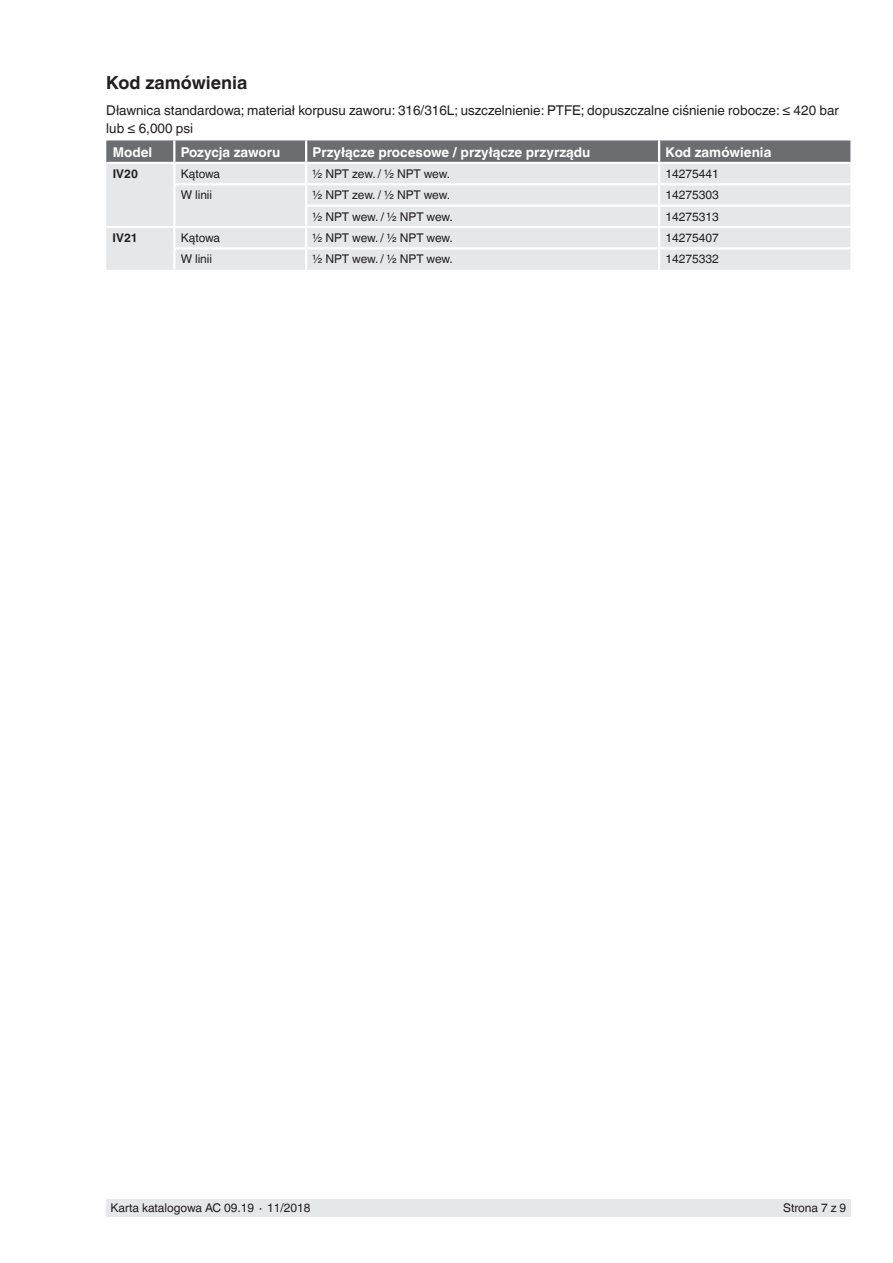
<style>
.page{position:relative;width:893px;height:1263px;background:#fff}
.page>*{position:absolute;margin:0;border:0;box-sizing:border-box;transform-origin:0 0}
.t1{font:700 18px "Helvetica World";color:#231f20}
.t2{font:13.5px/18px "Helvetica World";color:#231f20}
.t3{font:700 13.5px "Helvetica World";color:#fff}
.t4{font:12px "Helvetica World";color:#231f20}
.t5{font:700 12px "Helvetica World";color:#231f20}
</style>
<div class="page">
<div style="left:106px;top:1199px;width:744px;height:17px;background:#e6e7e9"></div>
<div style="left:106px;top:183px;width:744px;height:87px;background:#e6e7e9"></div>
<svg style="left:173px;top:228px;width:2px;height:19px"></svg>
<hr style="left:173px;top:250px;width:2px;height:20px;background:#fff">
<svg style="left:106px;top:140px;width:744px;height:43px;background:#a7a8ab"></svg>
<hr style="left:173px;top:183px;width:133px;height:2px;background:#fff">
<hr style="left:173px;top:185px;width:2px;height:21px;background:#fff">
<hr style="left:173px;top:206px;width:2px;height:20px;background:#fff">
<hr style="left:306px;top:183px;width:353px;height:2px;background:#fff">
<hr style="left:305px;top:185px;width:2px;height:20px;background:#fff">
<hr style="left:659px;top:183px;width:191px;height:2px;background:#fff">
<hr style="left:658px;top:185px;width:2px;height:20px;background:#fff">
<hr style="left:106px;top:226px;width:68px;height:2px;background:#fff">
<hr style="left:174px;top:226px;width:132px;height:2px;background:#fff">
<hr style="left:306px;top:226px;width:353px;height:2px;background:#fff">
<svg style="left:305px;top:207px;width:2px;height:40px"></svg>
<hr style="left:106px;top:162px;width:68px;height:2px;background:#fff">
<hr style="left:174px;top:162px;width:132px;height:2px;background:#fff">
<hr style="left:306px;top:162px;width:353px;height:2px;background:#fff">
<hr style="left:659px;top:162px;width:191px;height:2px;background:#fff">
<hr style="left:659px;top:226px;width:191px;height:2px;background:#fff">
<svg style="left:658px;top:207px;width:2px;height:40px"></svg>
<hr style="left:173px;top:247px;width:133px;height:3px;background:#fff">
<hr style="left:306px;top:247px;width:353px;height:3px;background:#fff">
<hr style="left:305px;top:250px;width:2px;height:20px;background:#fff">
<hr style="left:659px;top:247px;width:191px;height:3px;background:#fff">
<hr style="left:658px;top:250px;width:2px;height:20px;background:#fff">
<hr style="left:305px;top:205px;width:354px;height:2px;background:#fff">
<hr style="left:659px;top:205px;width:191px;height:2px;background:#fff">
<h1 class="t1" style="left:106px;top:73px;width:143px">Kod zamówienia</h1>
<p class="t2" style="left:106px;top:101px;width:734px">Dławnica standardowa; materiał korpusu zaworu: 316/316L; uszczelnienie: PTFE; dopuszczalne ciśnienie robocze: ≤ 420 bar lub ≤ 6,000 psi</p>
<p class="t3" style="left:113px;top:144px;width:41px">Model</p>
<p class="t3" style="left:181px;top:144px;width:101px">Pozycja zaworu</p>
<p class="t3" style="left:313px;top:144px;width:280px">Przyłącze procesowe / przyłącze przyrządu</p>
<p class="t3" style="left:665px;top:144px;width:107px">Kod zamówienia</p>
<p class="t5" style="left:113px;top:167px;width:27px">IV20</p>
<p class="t4" style="left:181px;top:167px;width:41px">Kątowa</p>
<p class="t4" style="left:313px;top:167px;width:139px">½ NPT zew. / ½ NPT wew.</p>
<p class="t4" style="left:665px;top:167px;width:55px">14275441</p>
<p class="t4" style="left:181px;top:188px;width:33px">W linii</p>
<p class="t4" style="left:313px;top:188px;width:139px">½ NPT zew. / ½ NPT wew.</p>
<p class="t4" style="left:665px;top:188px;width:55px">14275303</p>
<p class="t4" style="left:313px;top:209px;width:142px">½ NPT wew. / ½ NPT wew.</p>
<p class="t4" style="left:665px;top:209px;width:55px">14275313</p>
<p class="t5" style="left:113px;top:231px;width:27px">IV21</p>
<p class="t4" style="left:181px;top:231px;width:41px">Kątowa</p>
<p class="t4" style="left:312px;top:231px;width:142px">½ NPT wew. / ½ NPT wew.</p>
<p class="t4" style="left:665px;top:231px;width:55px">14275407</p>
<p class="t4" style="left:181px;top:252px;width:33px">W linii</p>
<p class="t4" style="left:312px;top:252px;width:142px">½ NPT wew. / ½ NPT wew.</p>
<p class="t4" style="left:665px;top:252px;width:55px">14275332</p>
<p class="t4" style="left:111px;top:1201px;width:201px">Karta katalogowa AC 09.19 ∙ 11/2018</p>
<p class="t4" style="left:783px;top:1201px;width:65px">Strona 7 z 9</p>
</div>
